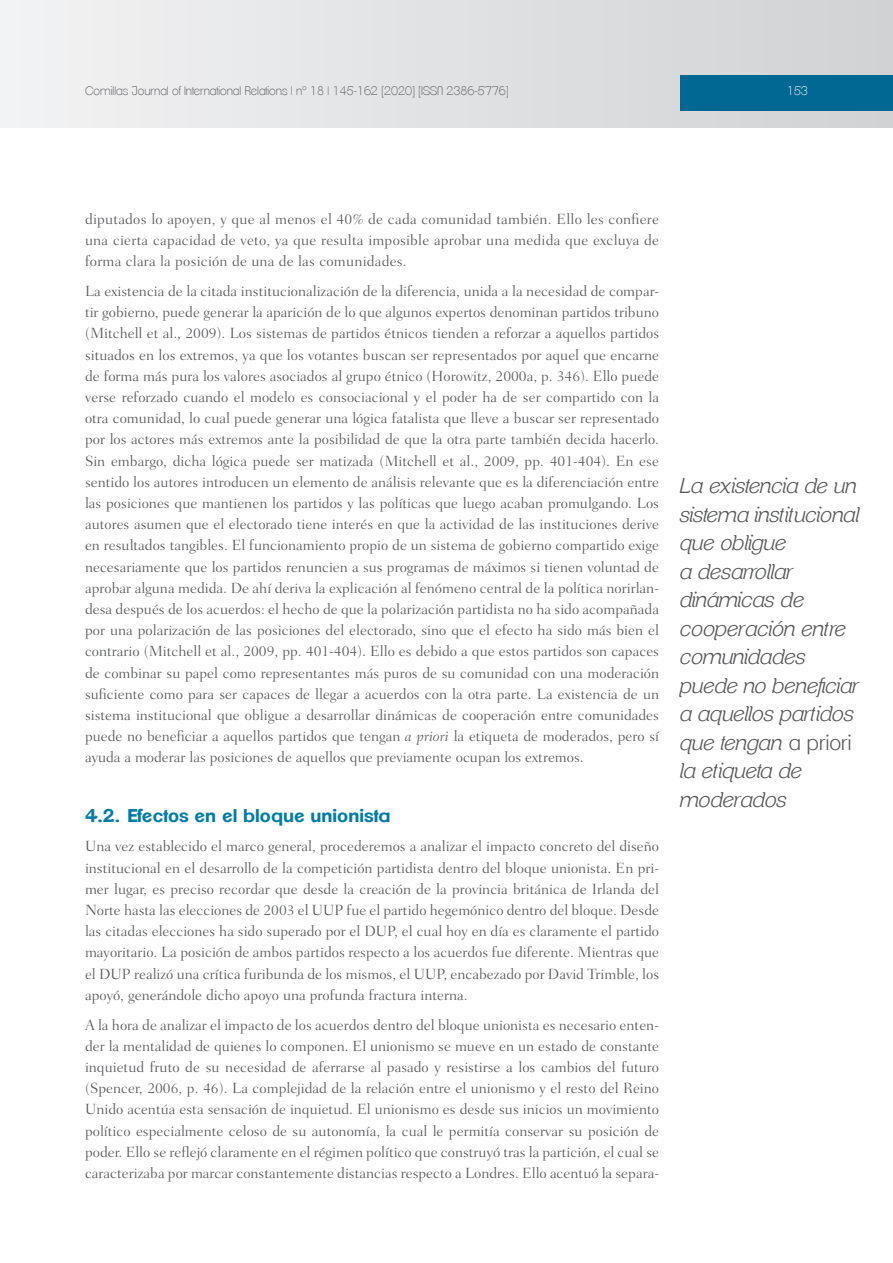
<style>
.page{position:relative;width:893px;height:1263px;background:#fff}
.page>*{position:absolute;margin:0;border:0;box-sizing:border-box;transform-origin:0 0}
._12_Entresacado{font:italic 300 21px/28.5px "Clemente P Daf";color:#57585a}
._13_Subapartados{font:700 18px "Clemente P Dam";color:#007da5}
.t1{font:300 15px/21.1px "Fairfield LH";color:#57585a;text-align:justify}
.t2{font:200 12px "Clemente P Dac";color:#57585a}
.t3{font:200 12px "Clemente P Dac";color:#fff}
.s1{font-style:italic}
.s2{font-family:"Clemente P Dae";font-style:normal}
</style>
<div class="page">
<div style="left:0;top:0;width:893px;height:128px;background:linear-gradient(to right,#f2f3f4,#d0d2d4)"></div>
<div style="left:680px;top:75px;width:213px;height:36px;background:#006893"></div>
<p class="t2" style="left:85px;top:83px;width:425px">Comillas Journal of International Relations | nº 18 | 145-162 [2020] [ISSN 2386-5776]</p>
<p class="t3" style="left:787px;top:83px;width:22px">153</p>
<p class="t1" style="left:85px;top:208px;width:576px">diputados lo apoyen, y que al menos el 40% de cada comunidad también. Ello les confiere una cierta capacidad de veto, ya que resulta imposible aprobar una medida que excluya de forma clara la posición de una de las comunidades.</p>
<p class="t1" style="left:85px;top:280px;width:576px">La existencia de la citada institucionalización de la diferencia, unida a la necesidad de compar&shy;tir gobierno, puede generar la aparición de lo que algunos expertos denominan partidos tribuno (Mitchell et al., 2009). Los sistemas de partidos étnicos tienden a reforzar a aquellos partidos situados en los extremos, ya que los votantes buscan ser representados por aquel que encarne de forma más pura los valores asociados al grupo étnico (Horowitz, 2000a, p. 346). Ello puede verse reforzado cuando el modelo es consociacional y el poder ha de ser compartido con la otra comunidad, lo cual puede generar una lógica fatalista que lleve a buscar ser representado por los actores más extremos ante la posibilidad de que la otra parte también decida hacerlo.<br>Sin embargo, dicha lógica puede ser matizada (Mitchell et al., 2009, pp. 401-404). En ese sentido los autores introducen un elemento de análisis relevante que es la diferenciación entre las posiciones que mantienen los partidos y las políticas que luego acaban promulgando. Los autores asumen que el electorado tiene interés en que la actividad de las instituciones derive en resultados tangibles. El funcionamiento propio de un sistema de gobierno compartido exige necesariamente que los partidos renuncien a sus programas de máximos si tienen voluntad de aprobar alguna medida. De ahí deriva la explicación al fenómeno central de la política norirlan&shy;desa después de los acuerdos: el hecho de que la polarización partidista no ha sido acompañada por una polarización de las posiciones del electorado, sino que el efecto ha sido más bien el contrario (Mitchell et al., 2009, pp. 401-404). Ello es debido a que estos partidos son capaces de combinar su papel como representantes más puros de su comunidad con una moderación suficiente como para ser capaces de llegar a acuerdos con la otra parte. La existencia de un sistema institucional que obligue a desarrollar dinámicas de cooperación entre comunidades puede no beneficiar a aquellos partidos que tengan <span class="s1">a priori</span> la etiqueta de moderados, pero sí ayuda a moderar las posiciones de aquellos que previamente ocupan los extremos.</p>
<p class="_13_Subapartados" style="left:85px;top:804px;width:307px">4.2. Efectos en el bloque unionista</p>
<p class="t1" style="left:85px;top:836px;width:576px">Una vez establecido el marco general, procederemos a analizar el impacto concreto del diseño institucional en el desarrollo de la competición partidista dentro del bloque unionista. En pri&shy;mer lugar, es preciso recordar que desde la creación de la provincia británica de Irlanda del Norte hasta las elecciones de 2003 el UUP fue el partido hegemónico dentro del bloque. Desde las citadas elecciones ha sido superado por el DUP, el cual hoy en día es claramente el partido mayoritario. La posición de ambos partidos respecto a los acuerdos fue diferente. Mientras que el DUP realizó una crítica furibunda de los mismos, el UUP, encabezado por David Trimble, los apoyó, generándole dicho apoyo una profunda fractura interna.</p>
<p class="t1" style="left:85px;top:1014px;width:576px">A la hora de analizar el impacto de los acuerdos dentro del bloque unionista es necesario enten&shy;der la mentalidad de quienes lo componen. El unionismo se mueve en un estado de constante inquietud fruto de su necesidad de aferrarse al pasado y resistirse a los cambios del futuro (Spencer, 2006, p. 46). La complejidad de la relación entre el unionismo y el resto del Reino Unido acentúa esta sensación de inquietud. El unionismo es desde sus inicios un movimiento político especialmente celoso de su autonomía, la cual le permitía conservar su posición de poder. Ello se reflejó claramente en el régimen político que construyó tras la partición, el cual se caracterizaba por marcar constantemente distancias respecto a Londres. Ello acentuó la separa-</p>
<p class="_12_Entresacado" style="left:680px;top:471px;width:181px">La existencia de un sistema institucional que obligue<br>a desarrollar dinámicas de cooperación entre comunidades puede no beneficiar a aquellos partidos que tengan <span class="s2">a priori </span>la etiqueta de moderados</p>
</div>
